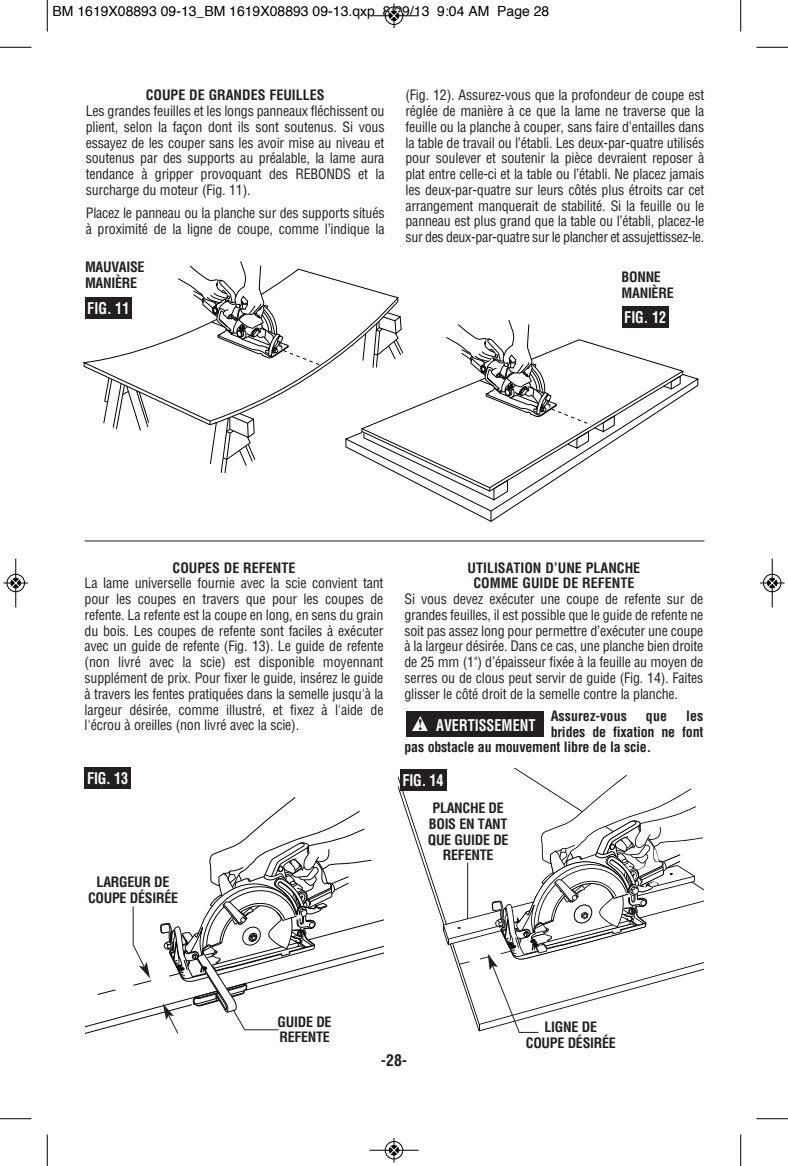
<style>
.page{position:relative;width:788px;height:1166px;background:#fff}
.page>*{position:absolute;margin:0;border:0;box-sizing:border-box;transform-origin:0 0}
.t1{font:700 condensed 15.75px "Helvetica";color:#fff;scale:.9 1}
.t2{font:700 condensed 15.75px "Helvetica";color:#231f20}
.t3{font:condensed 14px/15.8px "Helvetica";letter-spacing:-.015em;color:#231f20;text-align:justify}
.t4{font:700 condensed 14px/15.8px "Helvetica";letter-spacing:-.015em;color:#231f20;text-align:center}
.t5{font:14px "Helvetica";color:#000}
.t6{font:700 condensed 14px "Helvetica";letter-spacing:.005em;color:#231f20}
.s1{font-family:"Times";font-stretch:normal;color:#231f20}
</style>
<div class="page">
<hr style="left:85px;top:540px;width:619px;height:1px;background:#231f20">
<svg style="left:83px;top:297px;width:315px;height:128px"></svg>
<svg style="left:103px;top:377px;width:47px;height:54px"></svg>
<svg style="left:209px;top:412px;width:47px;height:61px"></svg>
<svg style="left:177px;top:261px;width:144px;height:108px"></svg>
<svg style="left:360px;top:339px;width:324px;height:34px"></svg>
<svg style="left:345px;top:378px;width:353px;height:144px"></svg>
<svg style="left:662px;top:375px;width:19px;height:15px"></svg>
<svg style="left:362px;top:312px;width:253px;height:189px"></svg>
<div style="left:85px;top:298px;width:47px;height:21px;background:#231f20"></div>
<div style="left:622px;top:306px;width:46px;height:21px;background:#231f20"></div>
<div style="left:84px;top:767px;width:47px;height:21px;background:#231f20"></div>
<svg style="left:85px;top:797px;width:298px;height:237px"></svg>
<svg style="left:398px;top:768px;width:305px;height:265px"></svg>
<div style="left:406px;top:710px;width:137px;height:26px;background:#231f20"></div>
<svg style="left:412px;top:716px;width:16px;height:15px"></svg>
<hr style="left:47px;top:0;width:1px;height:32px;background:#000">
<hr style="left:0;top:47px;width:32px;height:1px;background:#000">
<hr style="left:740px;top:0;width:1px;height:32px;background:#000">
<hr style="left:756px;top:47px;width:32px;height:1px;background:#000">
<hr style="left:47px;top:1134px;width:1px;height:32px;background:#000">
<hr style="left:0;top:1118px;width:32px;height:1px;background:#000">
<hr style="left:740px;top:1134px;width:1px;height:32px;background:#000">
<hr style="left:756px;top:1118px;width:32px;height:1px;background:#000">
<div style="left:384px;top:6px;width:19px;height:19px;border:1px solid #fff;border-radius:50%"></div>
<hr style="left:369px;top:15px;width:49px;height:1px;background:#000">
<div style="left:385px;top:7px;width:18px;height:18px;border:1px solid #000;border-radius:50%"></div>
<svg style="left:389px;top:4px;width:9px;height:24px"></svg>
<div style="left:384px;top:1140px;width:19px;height:19px;border:1px solid #fff;border-radius:50%"></div>
<hr style="left:369px;top:1149px;width:49px;height:1px;background:#000">
<div style="left:385px;top:1141px;width:18px;height:18px;border:1px solid #000;border-radius:50%"></div>
<svg style="left:389px;top:1138px;width:9px;height:24px"></svg>
<div style="left:6px;top:573px;width:19px;height:19px;border:1px solid #fff;border-radius:50%"></div>
<hr style="left:15px;top:558px;width:1px;height:49px;background:#000">
<div style="left:7px;top:574px;width:18px;height:18px;border:1px solid #000;border-radius:50%"></div>
<svg style="left:4px;top:578px;width:24px;height:9px"></svg>
<div style="left:762px;top:573px;width:19px;height:19px;border:1px solid #fff;border-radius:50%"></div>
<hr style="left:771px;top:558px;width:1px;height:49px;background:#000">
<div style="left:763px;top:574px;width:18px;height:18px;border:1px solid #000;border-radius:50%"></div>
<svg style="left:760px;top:578px;width:24px;height:9px"></svg>
<p class="t5" style="left:52px;top:5px;width:498px">BM 1619X08893 09-13_BM 1619X08893 09-13.qxp 8/29/13 9:04 AM Page 28</p>
<p class="t4" style="left:146px;top:88px;width:180px">COUPE DE GRANDES FEUILLES</p>
<p class="t3" style="left:86px;top:103px;width:300px">Les grandes feuilles et les longs panneaux fléchissent ou plient, selon la façon dont ils sont soutenus. Si vous essayez de les couper sans les avoir mise au niveau et soutenus par des supports au préalable, la lame aura tendance à gripper provoquant des REBONDS et la surcharge du moteur (Fig. 11).</p>
<p class="t3" style="left:86px;top:205px;width:300px">Placez le panneau ou la planche sur des supports situés à proximité de la ligne de coupe, comme l’indique la</p>
<p class="t4" style="left:85px;top:259px;width:61px;text-align:left">MAUVAISE<br>MANIÈRE</p>
<p class="t1" style="left:87px;top:299px;width:48px">FIG. 11</p>
<p class="t3" style="left:405px;top:88px;width:300px">(Fig. 12). Assurez-vous que la pro fon deur de coupe est réglée de manière à ce que la lame ne traverse que la feuille ou la planche à couper, sans faire d’entailles dans la table de travail ou l’établi. Les deux-par-quatre utilisés pour soulever et soutenir la pièce devraient reposer à plat entre celle-ci et la table ou l’établi. Ne placez jamais les deux-par-quatre sur leurs côtés plus étroits car cet arrangement man que rait de stabilité. Si la feuille ou le panneau est plus grand que la table ou l’établi, placez-le sur des deux-par-quatre sur le plancher et assujettissez-le.</p>
<p class="t4" style="left:621px;top:269px;width:53px;text-align:left">BONNE<br>MANIÈRE</p>
<p class="t1" style="left:624px;top:308px;width:48px">FIG. 12</p>
<p class="t4" style="left:172px;top:560px;width:124px">COUPES DE REFENTE</p>
<p class="t3" style="left:84px;top:575px;width:300px">La lame universelle fournie avec la scie convient tant pour les coupes en travers que pour les coupes de refente. La refente est la coupe en long, en sens du grain du bois. Les coupes de refente sont faciles à exécuter avec un guide de refente (Fig. 13). Le guide de refente (non livré avec la scie) est disponible moyennant supplément de prix. Pour fixer le guide, insérez le guide à travers les fentes pratiquées dans la semelle jusqu'à la largeur désirée, comme illustré, et fixez à l'aide de l'écrou à oreilles (non livré avec la scie).</p>
<p class="t4" style="left:467px;top:560px;width:174px">UTILISATION D’UNE PLANCHE<br>COMME GUIDE DE REFENTE</p>
<p class="t3" style="left:404px;top:591px;width:300px">Si vous devez exécuter une coupe de refente sur de grandes feuilles, il est possible que le guide de refente ne soit pas assez long pour permettre d’exécuter une coupe à la largeur désirée. Dans ce cas, une planche bien droite de 25 mm (1") d’épaisseur fixée à la feuille au moyen de serres ou de clous peut servir de guide (Fig. 14). Faites glisser le côté droit de la semelle contre la planche.</p>
<p class="t6" style="left:550px;top:707px;width:78px">Assurez-vous</p>
<p class="t4" style="left:646px;top:708px;width:23px">que</p>
<p class="t4" style="left:686px;top:708px;width:19px">les</p>
<p class="t4" style="left:550px;top:724px;width:154px">brides de fixation ne font</p>
<p class="t4" style="left:404px;top:739px;width:248px">pas obstacle au mouvement libre de la scie.</p>
<p class="t1" style="left:417px;top:716px;width:132px"><span class="s1">!</span> AVERTISSEMENT</p>
<p class="t1" style="left:87px;top:769px;width:47px">FIG. 13</p>
<p class="t1" style="left:402px;top:771px;width:47px">FIG. 14</p>
<p class="t4" style="left:88px;top:874px;width:91px">LARGEUR DE<br>COUPE DÉSIRÉE</p>
<p class="t4" style="left:427px;top:800px;width:82px">PLANCHE DE<br>BOIS EN TANT<br>QUE GUIDE DE<br>REFENTE</p>
<p class="t4" style="left:277px;top:1013px;width:55px;text-align:left">GUIDE DE<br>REFENTE</p>
<p class="t2" style="left:381px;top:1051px;width:28px">-28-</p>
<p class="t4" style="left:526px;top:1019px;width:91px">LIGNE DE<br>COUPE DÉSIRÉE</p>
</div>
